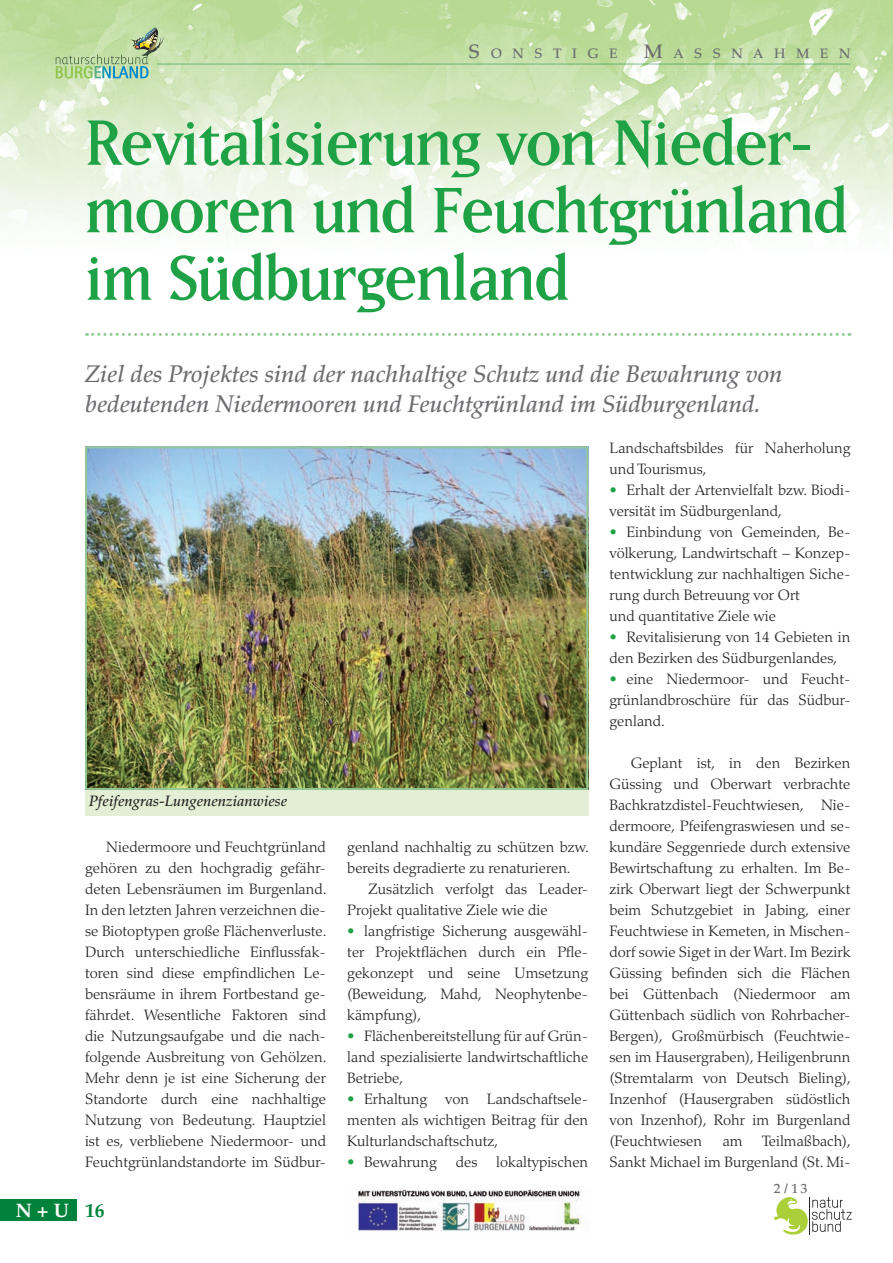
<style>
.page{position:relative;width:893px;height:1263px;background:#fff}
.page>*{position:absolute;margin:0;border:0;box-sizing:border-box;transform-origin:0 0}
.t1{font:75px/67.5px "Matrix";letter-spacing:-.02em;color:#1fa245}
.t2{font:italic 500 24px/30px "Palatino LT";color:#6c6d70}
.t3{font:700 19.5px "Palatino LT";color:#fff}
.t4{font:300 15px/21px "Palatino LT";color:#231f20;text-align:justify}
.t5{font:italic 500 15px "Palatino LT";color:#231f20}
.t6{font:500 13.65px "Palatino LT";letter-spacing:.77em;color:#6c6d70}
.t7{font:500 13.5px "Palatino LT";color:#6c6d70}
.s1{font-size:19.5px}
.s2{color:#1fa245}
.s3{color:#00823a}
</style>
<div class="page">
<img style="left:0;top:0;width:893px;height:239px">
<hr style="left:157px;top:64px;width:693px;height:1px;background:#00823a">
<div style="left:0;top:1199px;width:77px;height:21px;background:#00823a"></div>
<img style="left:56px;top:28px;width:108px;height:51px">
<svg style="left:774px;top:1197px;width:78px;height:37px"></svg>
<hr style="left:809px;top:1197px;width:1px;height:37px;background:#231f20">
<img style="left:357px;top:1189px;width:225px;height:42px">
<svg style="left:87px;top:333px;width:763px;height:3px"></svg>
<img style="left:88px;top:449px;width:497px;height:338px">
<div style="left:85px;top:446px;width:503px;height:344px;border:2px solid #94c895"></div>
<div style="left:85px;top:790px;width:503px;height:25px;background:#e2efd4"></div>
<p class="t6" style="left:469px;top:45px;width:151px"><span class="s1">S</span>ONSTIGE</p>
<p class="t6" style="left:644px;top:45px;width:47px"><span class="s1">M</span> ASS</p>
<p class="t6" style="left:732px;top:45px;width:120px">NAHMEN</p>
<h1 class="t1" style="left:85px;top:108px;width:765px">Revitalisierung von Nieder&shy;mooren und Feuchtgrünland im Südburgenland</h1>
<h2 class="t2" style="left:85px;top:359px;width:699px">Ziel des Projektes sind der nachhaltige Schutz und die Bewahrung von bedeutenden Niedermooren und Feuchtgrünland im Südburgenland.</h2>
<p class="t5" style="left:89px;top:792px;width:199px">Pfeifengras-Lungenenzianwiese</p>
<p class="t4" style="left:85px;top:837px;width:243px;text-indent:21px">Niedermoore und Feuchtgrünland gehören zu den hochgradig gefähr&shy;deten Lebensräumen im Burgenland.<br>In den letzten Jahren verzeichnen die&shy;se Biotoptypen große Flächenverluste.<br>Durch unterschiedliche Einflussfak&shy;toren sind diese empfindlichen Le&shy;bensräume in ihrem Fortbestand ge&shy;fährdet. Wesentliche Faktoren sind die Nutzungsaufgabe und die nach&shy;folgende Ausbreitung von Gehölzen.<br>Mehr denn je ist eine Sicherung der Standorte durch eine nachhaltige Nutzung von Bedeutung. Hauptziel ist es, verbliebene Niedermoor- und Feuchtgrünlandstandorte im Südbur-</p>
<p class="t4" style="left:347px;top:837px;width:243px">genland nachhaltig zu schützen bzw. bereits degradierte zu renaturieren.</p>
<p class="t4" style="left:347px;top:879px;width:242px;text-indent:21px">Zusätzlich verfolgt das Leader-<br>Projekt qualitative Ziele wie die</p>
<p class="t4" style="left:347px;top:921px;width:242px"><span class="s2">•</span> langfristige Sicherung ausgewähl&shy;ter Projektflächen durch ein Pfle&shy;gekonzept und seine Umsetzung (Beweidung, Mahd, Neophytenbe&shy;kämpfung),</p>
<p class="t4" style="left:347px;top:1026px;width:242px"><span class="s2">•</span> Flächenbereitstellung für auf Grün&shy;land spezialisierte landwirtschaftliche Betriebe,</p>
<p class="t4" style="left:347px;top:1089px;width:242px"><span class="s2">•</span> Erhaltung von Landschaftsele&shy;menten als wichtigen Beitrag für den Kulturlandschaftschutz,</p>
<p class="t4" style="left:347px;top:1152px;width:91px"><span class="s2">•</span> Bewahrung</p>
<p class="t4" style="left:456px;top:1152px;width:23px">des</p>
<p class="t4" style="left:496px;top:1152px;width:93px">lokaltypischen</p>
<h3 class="t3" style="left:16px;top:1199px;width:90px">N + U <span class="s3">16</span></h3>
<p class="t4" style="left:609px;top:438px;width:242px">Landschaftsbildes für Naherholung und Tourismus,</p>
<p class="t4" style="left:609px;top:480px;width:242px"><span class="s2">•</span> Erhalt der Artenvielfalt bzw. Biodi&shy;versität im Südburgenland,</p>
<p class="t4" style="left:609px;top:522px;width:242px;text-align:left"><span class="s2">•</span> Einbindung von Gemeinden, Be&shy;völkerung, Landwirtschaft – Konzep&shy;tentwicklung zur nachhaltigen Siche&shy;rung durch Betreuung vor Ort<br>und quantitative Ziele wie</p>
<p class="t4" style="left:609px;top:627px;width:242px"><span class="s2">•</span> Revitalisierung von 14 Gebieten in den Bezirken des Südburgenlandes,</p>
<p class="t4" style="left:609px;top:669px;width:242px"><span class="s2">•</span> eine Niedermoor- und Feucht&shy;grünlandbroschüre für das Südbur&shy;genland.</p>
<p class="t4" style="left:609px;top:753px;width:243px;text-indent:21px">Geplant ist, in den Bezirken Güssing und Oberwart verbrachte Bachkratzdistel-Feuchtwiesen, Nie&shy;dermoore, Pfeifengraswiesen und se&shy;kundäre Seggenriede durch extensive Bewirtschaftung zu erhalten. Im Be&shy;zirk Oberwart liegt der Schwerpunkt beim Schutzgebiet in Jabing, einer Feuchtwiese in Kemeten, in Mischen&shy;dorf sowie Siget in der Wart. Im Bezirk Güssing befinden sich die Flächen bei Güttenbach (Niedermoor am Güttenbach südlich von Rohrbacher-Bergen), Großmürbisch (Feuchtwie&shy;sen im Hausergraben), Heiligenbrunn (Stremtalarm von Deutsch Bieling), Inzenhof (Hausergraben südöstlich von Inzenhof), Rohr im Burgenland (Feuchtwiesen</p>
<p class="t4" style="left:609px;top:1131px;width:243px;text-align:right">Teilmaßbach),<br>Sankt Michael im Burgenland (St. Mi-</p>
<p class="t4" style="left:723px;top:1131px;width:21px">am</p>
<p class="t7" style="left:774px;top:1180px;width:35px">2/13</p>
</div>
